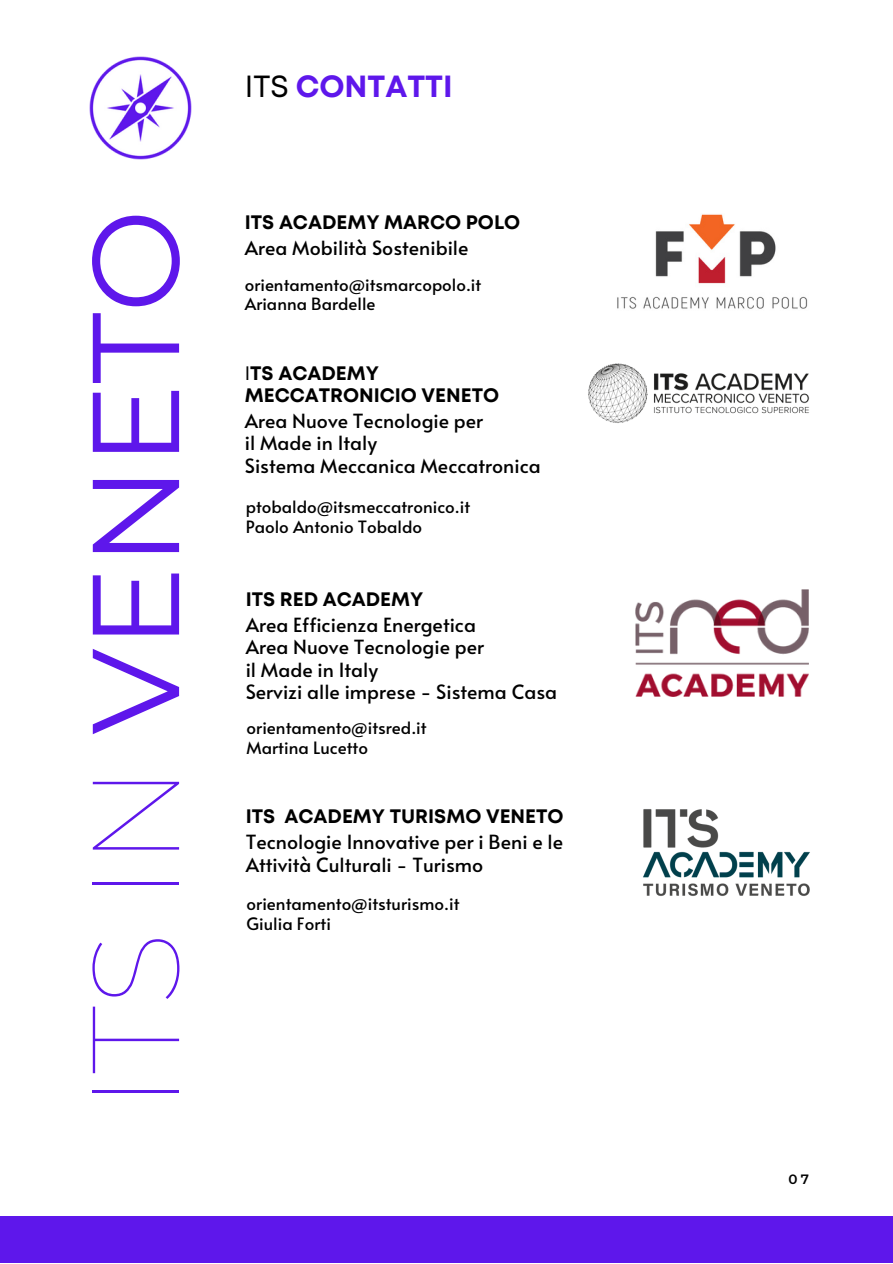
<style>
.page{position:relative;width:893px;height:1264px;background:#fff}
.page>*{position:absolute;margin:0;border:0;box-sizing:border-box;transform-origin:0 0}
.t1{font:123.15px "Montserrat";color:#5e17eb}
.t2{font:700 30.6px "Mont";color:#5e17eb}
.t3{font:19.5px/22.5px "Alata";color:#000}
.t4{font:700 19.5px "Mont";color:#000}
.t5{font:16.95px "Alata";color:#000}
.t6{font:16.8px "Alata";color:#000}
.t7{font:600 13.5px "Montserrat";color:#000001}
.s1{font-weight:100}
.s2{font-weight:400;color:#000}
.s3{font-weight:400}
</style>
<div class="page">
<div style="left:0;top:1216px;width:892px;height:46px;background:#5e17eb"></div>
<img style="left:89px;top:57px;width:103px;height:102px">
<img style="left:617px;top:214px;width:191px;height:95px">
<img style="left:588px;top:363px;width:222px;height:60px">
<img style="left:635px;top:590px;width:173px;height:106px">
<img style="left:643px;top:809px;width:167px;height:87px">
<p class="t1" style="left:60px;top:1108px;width:901px;rotate:-90deg"><span class="s1">ITS IN</span> VENETO</p>
<p class="t2" style="left:245px;top:75px;width:209px"><span class="s2">ITS</span> CONTATTI</p>
<p class="t4" style="left:245px;top:215px;width:277px">ITS ACADEMY MARCO POLO</p>
<p class="t3" style="left:245px;top:236px;width:225px">Area Mobilità Sostenibile</p>
<p class="t6" style="left:245px;top:272px;width:238px">orientamento@itsmarcopolo.it</p>
<p class="t6" style="left:245px;top:292px;width:132px">Arianna Bardelle</p>
<p class="t4" style="left:245px;top:365px;width:136px"><span class="s3">I</span>TS ACADEMY</p>
<p class="t4" style="left:245px;top:388px;width:256px">MECCATRONICIO VENETO</p>
<p class="t3" style="left:245px;top:408px;width:240px">Area Nuove Tecnologie per</p>
<p class="t3" style="left:245px;top:431px;width:134px">il Made in Italy</p>
<p class="t3" style="left:245px;top:453px;width:297px">Sistema Meccanica Meccatronica</p>
<p class="t5" style="left:246px;top:494px;width:226px">ptobaldo@itsmeccatronico.it</p>
<p class="t5" style="left:246px;top:514px;width:178px">Paolo Antonio Tobaldo</p>
<p class="t4" style="left:246px;top:591px;width:179px">ITS RED ACADEMY</p>
<p class="t3" style="left:246px;top:612px;width:232px">Area Efficienza Energetica</p>
<p class="t3" style="left:246px;top:634px;width:240px">Area Nuove Tecnologie per</p>
<p class="t3" style="left:246px;top:657px;width:134px">il Made in Italy</p>
<p class="t3" style="left:246px;top:679px;width:313px">Servizi alle imprese - Sistema Casa</p>
<p class="t5" style="left:246px;top:715px;width:181px">orientamento@itsred.it</p>
<p class="t5" style="left:246px;top:735px;width:123px">Martina Lucetto</p>
<p class="t4" style="left:246px;top:809px;width:319px">ITS ACADEMY TURISMO VENETO</p>
<p class="t3" style="left:246px;top:829px;width:319px">Tecnologie Innovative per i Beni e le<br>Attività Culturali - Turismo</p>
<p class="t5" style="left:246px;top:891px;width:214px">orientamento@itsturismo.it</p>
<p class="t5" style="left:246px;top:911px;width:86px">Giulia Forti</p>
<p class="t7" style="left:788px;top:1170px;width:22px">07</p>
</div>
